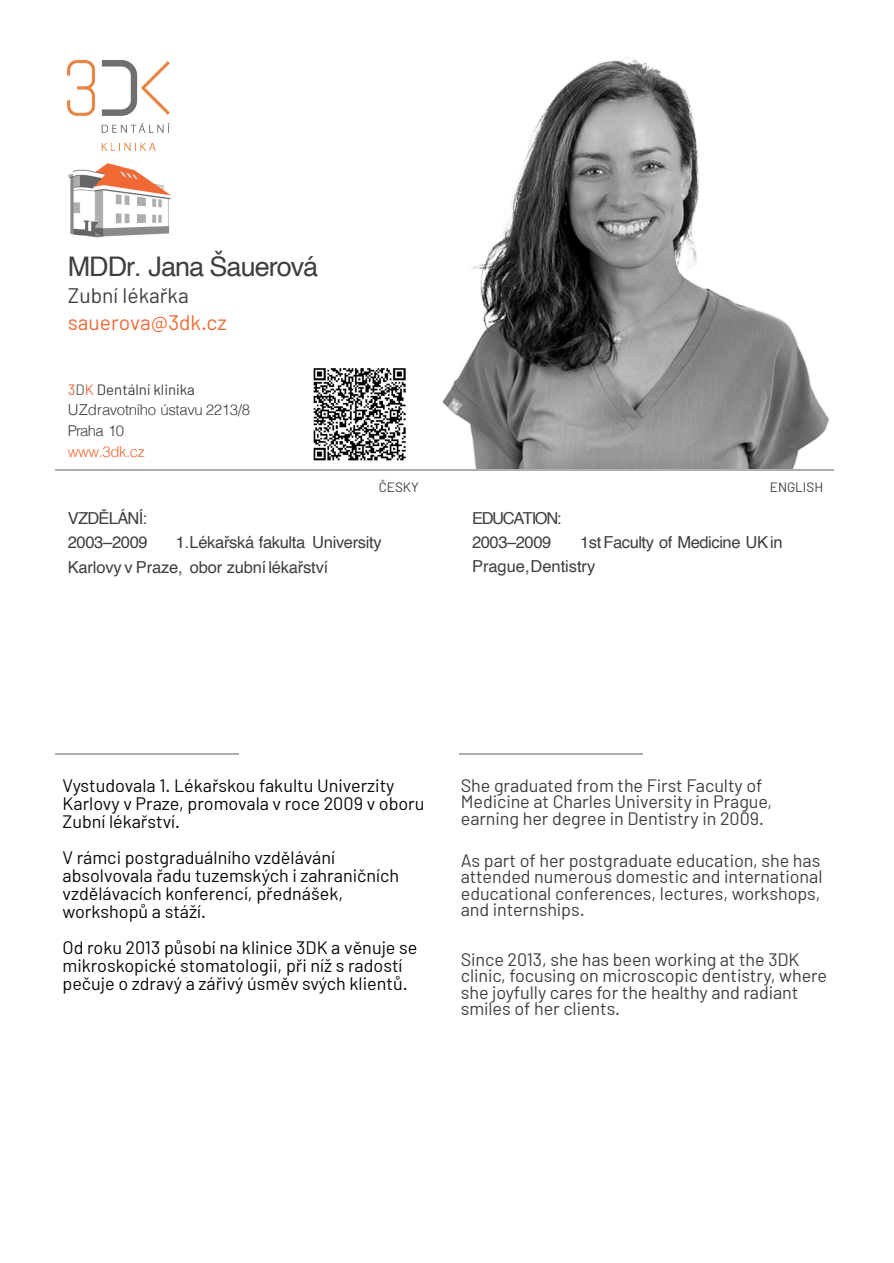
<style>
.page{position:relative;width:894px;height:1263px;background:#fff}
.page>*{position:absolute;margin:0;border:0;box-sizing:border-box;transform-origin:0 0}
.t1{font:27px "Helvetica";letter-spacing:-.035em;color:#413f3e}
.t2{font:21px "Barlow";color:#f26935}
.t3{font:21px "Barlow";letter-spacing:.005em;color:#413f3e}
.t4{font:18px/16.5px "Barlow";letter-spacing:-.005em;color:#413f3e}
.t5{font:18px/18px "Barlow";color:#080704}
.t6{font:16.5px/24px "Helvetica";letter-spacing:-.02em;color:#413f3e}
.t7{font:16.5px/24px "Helvetica";letter-spacing:-.085em;color:#413f3e}
.t8{font:16.5px/24px "Helvetica";letter-spacing:-.045em;color:#413f3e}
.t9{font:300 15px/20.9px "Helvetica";letter-spacing:-.02em;color:#413f3e}
.t10{font:15px "Barlow";color:#413f3e}
.t11{font:300 15px "Helvetica";letter-spacing:-.035em;color:#f26935}
.t12{font:13.5px "Barlow";color:#413f3e}
.s1{color:#f26935}
.s2{color:#636366}
</style>
<div class="page">
<img style="left:68px;top:60px;width:102px;height:91px">
<img style="left:313px;top:368px;width:92px;height:92px">
<hr style="left:55px;top:469px;width:778px;height:1px;background:#adaeb2">
<img style="left:68px;top:163px;width:104px;height:75px">
<hr style="left:55px;top:753px;width:183px;height:2px;background:#adaeb2">
<hr style="left:459px;top:753px;width:183px;height:2px;background:#adaeb2">
<img style="left:442px;top:58px;width:387px;height:411px">
<h1 class="t1" style="left:68px;top:256px;width:252px">MDDr. Jana Šauerová</h1>
<p class="t3" style="left:68px;top:282px;width:122px">Zubní lékařka</p>
<p class="t2" style="left:68px;top:309px;width:160px">sauerova@3dk.cz</p>
<p class="t10" style="left:68px;top:380px;width:129px"><span class="s1">3</span><span class="s2">D</span><span class="s1">K</span> Dentální klinika</p>
<p class="t9" style="left:68px;top:402px;width:184px">UZdravotního ústavu 2213/8<br>Praha 10</p>
<p class="t11" style="left:68px;top:446px;width:79px">www.3dk.cz</p>
<p class="t12" style="left:378px;top:479px;width:42px">ČESKY</p>
<p class="t12" style="left:769px;top:479px;width:55px">ENGLISH</p>
<p class="t8" style="left:68px;top:508px;width:81px">VZDĚLÁNÍ:<br>2003–2009</p>
<p class="t6" style="left:68px;top:532px;width:315px;text-indent:108px">1.Lékařská fakulta University<br>Karlovy v Praze, obor zubnílékařství</p>
<p class="t7" style="left:472px;top:508px;width:91px">EDUCATION:<br>2003–2009</p>
<p class="t6" style="left:472px;top:532px;width:312px;text-indent:108px">1st Faculty of Medicine UK in<br>Prague,Dentistry</p>
<p class="t5" style="left:62px;top:776px;width:363px">Vystudovala 1. Lékařskou fakultu Univerzity<br>Karlovy v Praze, promovala v roce 2009 v oboru<br>Zubní lékařství.</p>
<p class="t5" style="left:62px;top:848px;width:338px">V rámci postgraduálního vzdělávání absolvovala řadu tuzemských i zahraničních vzdělávacích konferencí, přednášek, workshopů a stáží.</p>
<p class="t5" style="left:62px;top:938px;width:356px">Od roku 2013 působí na klinice 3DK a věnuje se mikroskopické stomatologii, při níž s radostí pečuje o zdravý a zářivý úsměv svých klientů.</p>
<p class="t4" style="left:460px;top:776px;width:313px">She graduated from the First Faculty of<br>Medicine at Charles University in Prague, earning her degree in Dentistry in 2009.</p>
<p class="t4" style="left:460px;top:851px;width:363px;text-align:justify">As part of her postgraduate education, she has attended numerous domestic and international educational conferences, lectures, workshops, and internships.</p>
<p class="t4" style="left:460px;top:950px;width:368px">Since 2013, she has been working at the 3DK clinic, focusing on microscopic dentistry, where she joyfully cares for the healthy and radiant smiles of her clients.</p>
</div>
